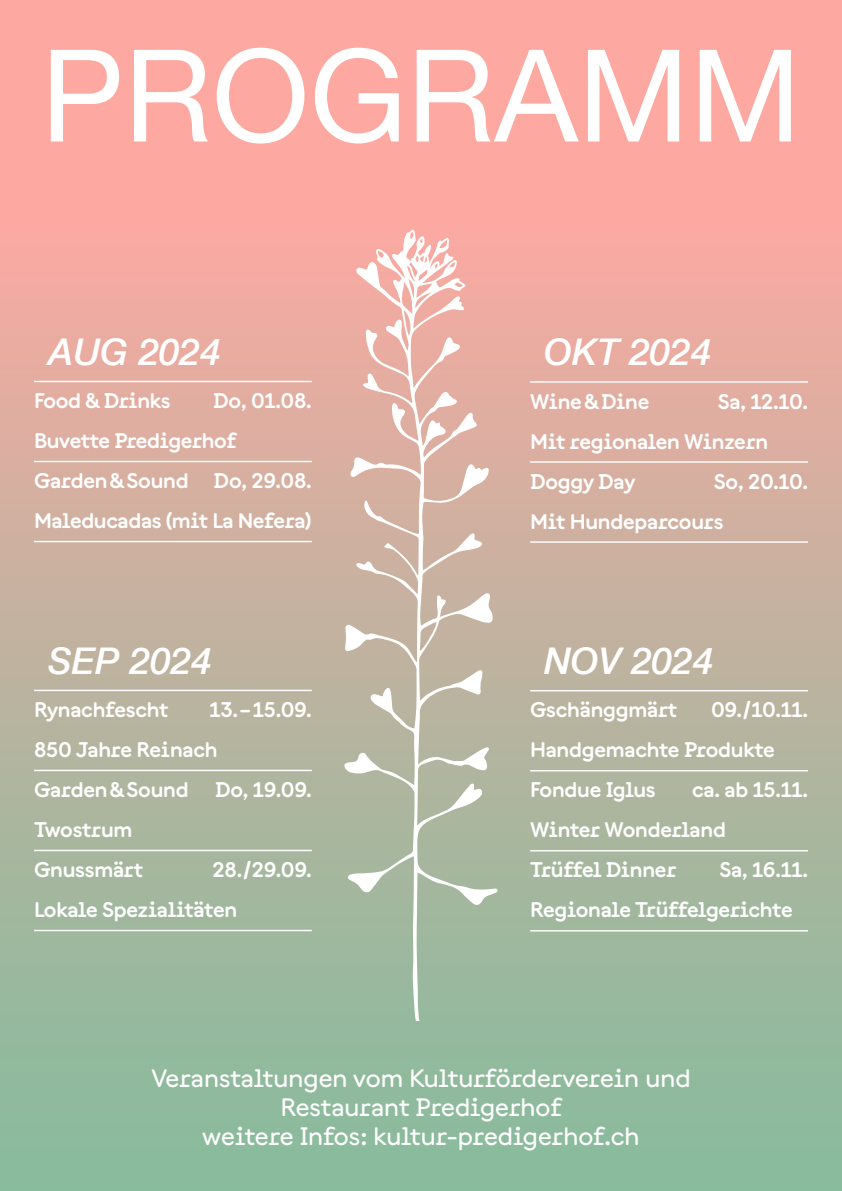
<style>
.page{position:relative;width:842px;height:1191px;background:#fff}
.page>*{position:absolute;margin:0;border:0;box-sizing:border-box;transform-origin:0 0}
.t1{font:128.3px "Helvetica Neue";color:#fff}
.t2{font:italic 500 36.8px "Helvetica Neue";color:#fff}
.t3{font:500 25px "Documan";color:#fff}
.Absatzformat_2{font:600 21px/40px "Documan";letter-spacing:-.01em;color:#fff}
</style>
<div class="page">
<div style="left:0;top:0;width:842px;height:1191px;background:linear-gradient(to bottom,#ffa7a3,#83bc9d)"></div>
<svg style="left:344px;top:230px;width:154px;height:790px;background:#cabaaa"></svg>
<hr style="left:34px;top:381px;width:278px;height:1px;background:#fff">
<hr style="left:34px;top:461px;width:278px;height:1px;background:#fff">
<hr style="left:34px;top:541px;width:278px;height:1px;background:#fff">
<hr style="left:530px;top:381px;width:278px;height:2px;background:#fff">
<hr style="left:530px;top:461px;width:278px;height:2px;background:#fff">
<hr style="left:530px;top:541px;width:278px;height:2px;background:#fff">
<hr style="left:530px;top:690px;width:278px;height:1px;background:#fff">
<hr style="left:530px;top:770px;width:278px;height:1px;background:#fff">
<hr style="left:530px;top:850px;width:278px;height:1px;background:#fff">
<hr style="left:530px;top:930px;width:278px;height:1px;background:#fff">
<hr style="left:34px;top:689px;width:278px;height:2px;background:#fff">
<hr style="left:34px;top:769px;width:278px;height:2px;background:#fff">
<hr style="left:34px;top:849px;width:278px;height:2px;background:#fff">
<hr style="left:34px;top:929px;width:278px;height:2px;background:#fff">
<p class="t1" style="left:41px;top:3px;width:762px">PROGRAMM</p>
<p class="t2" style="left:48px;top:320px;width:174px">AUG 2024</p>
<p class="t2" style="left:544px;top:320px;width:168px">OKT 2024</p>
<p class="Absatzformat_2" style="left:34px;top:379px;width:138px">Food &amp; Drinks</p>
<p class="Absatzformat_2" style="left:213px;top:379px;width:100px">Do, 01.08.</p>
<p class="Absatzformat_2" style="left:34px;top:419px;width:279px">Buvette Predigerhof<br>Garden&amp;Sound Do, 29.08.</p>
<p class="Absatzformat_2" style="left:34px;top:499px;width:279px">Maleducadas (mit La Nefera)</p>
<p class="Absatzformat_2" style="left:530px;top:379px;width:121px">Wine &amp; Dine</p>
<p class="Absatzformat_2" style="left:718px;top:379px;width:92px">Sa, 12.10.</p>
<p class="Absatzformat_2" style="left:530px;top:419px;width:240px">Mit regionalen Winzern<br>Doggy Day</p>
<p class="Absatzformat_2" style="left:714px;top:459px;width:96px">So, 20.10.</p>
<p class="Absatzformat_2" style="left:530px;top:499px;width:195px">Mit Hundeparcours</p>
<p class="t2" style="left:48px;top:629px;width:165px">SEP 2024</p>
<p class="t2" style="left:544px;top:629px;width:170px">NOV 2024</p>
<p class="Absatzformat_2" style="left:34px;top:688px;width:136px">Rynachfescht</p>
<p class="Absatzformat_2" style="left:210px;top:688px;width:104px">13.–15.09.</p>
<p class="Absatzformat_2" style="left:34px;top:728px;width:185px">850 Jahre Reinach<br>Garden&amp;Sound</p>
<p class="Absatzformat_2" style="left:215px;top:768px;width:98px">Do, 19.09.</p>
<p class="Absatzformat_2" style="left:34px;top:808px;width:111px">Twostrum<br>Gnussmärt</p>
<p class="Absatzformat_2" style="left:213px;top:848px;width:101px">28./29.09.</p>
<p class="Absatzformat_2" style="left:34px;top:888px;width:205px">Lokale Spezialitäten</p>
<p class="Absatzformat_2" style="left:530px;top:688px;width:149px">Gschänggmärt</p>
<p class="Absatzformat_2" style="left:711px;top:688px;width:98px">09./10.11.</p>
<p class="Absatzformat_2" style="left:530px;top:728px;width:246px">Handgemachte Produkte<br>Fondue Iglus</p>
<p class="Absatzformat_2" style="left:692px;top:768px;width:117px">ca. ab 15.11.</p>
<p class="Absatzformat_2" style="left:530px;top:808px;width:197px">Winter Wonderland<br>Trüffel Dinner</p>
<p class="Absatzformat_2" style="left:719px;top:848px;width:90px">Sa, 16.11.</p>
<p class="Absatzformat_2" style="left:530px;top:888px;width:264px">Regionale Trüffelgerichte</p>
<p class="t3" style="left:151px;top:1059px;width:541px">Veranstaltungen vom Kulturförderverein und</p>
<p class="t3" style="left:280px;top:1088px;width:282px">Restaurant Predigerhof</p>
<p class="t3" style="left:202px;top:1117px;width:439px">weitere Infos: kultur-predigerhof.ch</p>
</div>
